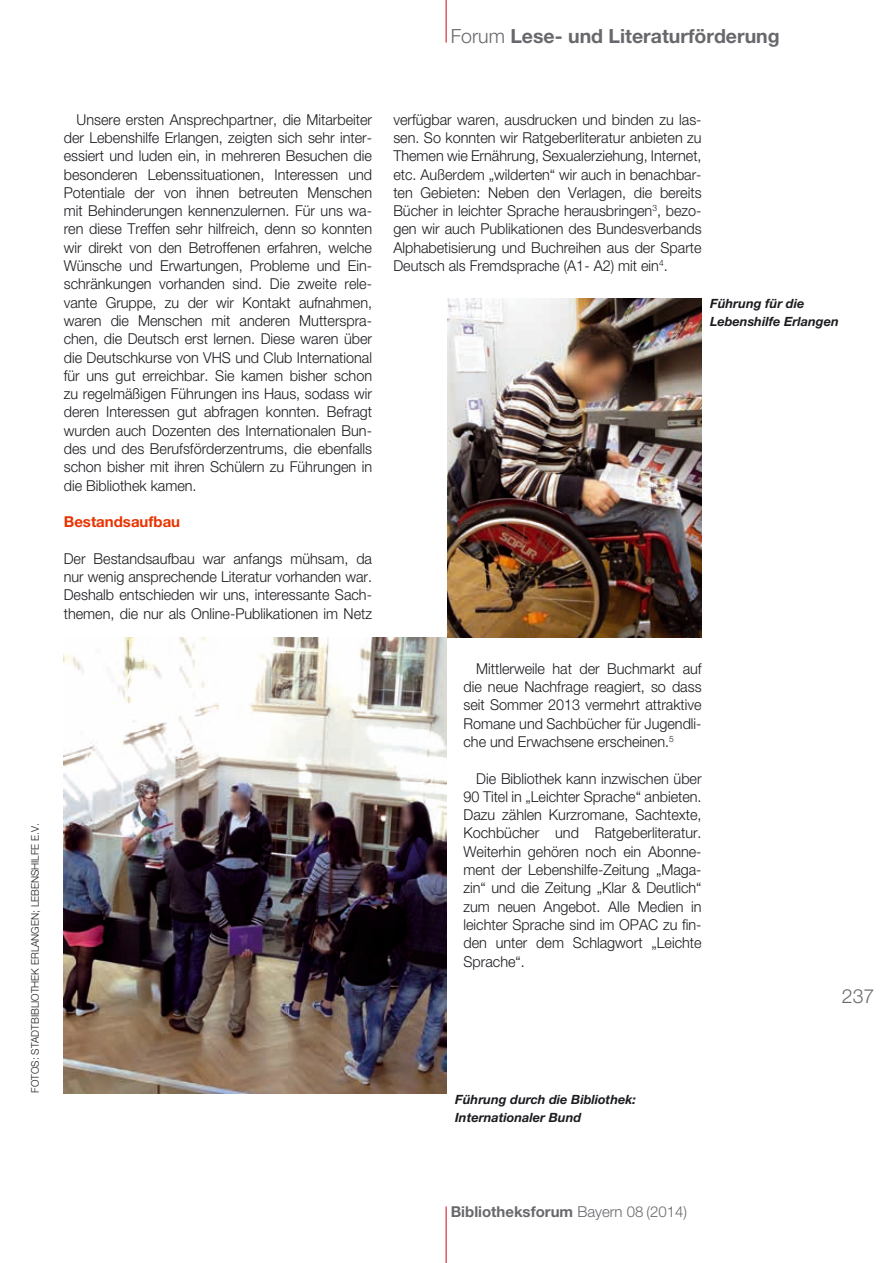
<style>
.page{position:relative;width:893px;height:1263px;background:#fff}
.page>*{position:absolute;margin:0;border:0;box-sizing:border-box;transform-origin:0 0}
.t1{font:700 19.5px "Helvetica Neue";color:#68676c}
.t2{font:300 19.5px "Helvetica Neue";color:#68676c}
.t3{font:300 15px/18.3px "Helvetica Neue";color:#1b1c20;text-align:justify;scale:.96 1}
.t4{font:700 15px "Helvetica Neue";color:#68676c}
.t5{font:700 15px "Helvetica Neue";color:#e83400}
.t6{font:italic 700 12.75px/18.3px "Helvetica Neue";color:#1b1c20}
.t7{font:300 10.5px "Helvetica Neue";color:#1b1c20;scale:.96 1}
.s1{font-weight:300}
</style>
<div class="page">
<hr style="left:446px;top:0;width:1px;height:43px;background:#d1010e">
<hr style="left:446px;top:1206px;width:1px;height:57px;background:#d1010e">
<img style="left:64px;top:638px;width:382px;height:456px">
<img style="left:447px;top:298px;width:255px;height:339px">
<h1 class="t1" style="left:451px;top:24px;width:331px"><span class="s1">Forum</span> Lese- und Literaturförderung</h1>
<p class="t7" style="left:29px;top:1093px;width:282px;rotate:-90deg">FOTOS: STADTBIBLIOTHEK ERLANGEN; LEBENSHILFE E.V.</p>
<p class="t3" style="left:64px;top:110px;width:323px;text-indent:13px">Unsere ersten Ansprechpartner, die Mitarbeiter der Lebenshilfe Erlangen, zeigten sich sehr inter&shy;essiert und luden ein, in mehreren Besuchen die besonderen Lebenssituationen, Interessen und Potentiale der von ihnen betreuten Menschen mit Behinderungen kennenzulernen. Für uns wa&shy;ren diese Treffen sehr hilfreich, denn so konnten wir direkt von den Betroffenen erfahren, welche Wünsche und Erwartungen, Probleme und Ein&shy;schränkungen vorhanden sind. Die zweite rele&shy;vante Gruppe, zu der wir Kontakt aufnahmen, waren die Menschen mit anderen Mutterspra&shy;chen, die Deutsch erst lernen. Diese waren über die Deutschkurse von VHS und Club International für uns gut erreichbar. Sie kamen bisher schon zu regelmäßigen Führungen ins Haus, sodass wir deren Interessen gut abfragen konnten. Befragt wurden auch Dozenten des Internationalen Bun&shy;des und des Berufsförderzentrums, die ebenfalls schon bisher mit ihren Schülern zu Führungen in die Bibliothek kamen.</p>
<p class="t5" style="left:64px;top:513px;width:118px">Bestandsaufbau</p>
<p class="t3" style="left:64px;top:549px;width:323px">Der Bestandsaufbau war anfangs mühsam, da nur wenig ansprechende Literatur vorhanden war.<br>Deshalb entschieden wir uns, interessante Sach&shy;themen, die nur als Online-Publikationen im Netz</p>
<p class="t3" style="left:393px;top:110px;width:323px">verfügbar waren, ausdrucken und binden zu las&shy;sen. So konnten wir Ratgeberliteratur anbieten zu Themen wie Ernährung, Sexualerziehung, Internet, etc. Außerdem „wilderten“ wir auch in benachbar&shy;ten Gebieten: Neben den Verlagen, die bereits Bücher in leichter Sprache herausbringen<sup>3</sup>, bezo&shy;gen wir auch Publikationen des Bundesverbands Alphabetisierung und Buchreihen aus der Sparte Deutsch als Fremdsprache (A1- A2) mit ein<sup>4</sup>.</p>
<p class="t6" style="left:710px;top:294px;width:130px">Führung für die<br>Lebenshilfe Erlangen</p>
<p class="t3" style="left:463px;top:659px;width:250px;text-indent:13px">Mittlerweile hat der Buchmarkt auf die neue Nachfrage reagiert, so dass seit Sommer 2013 vermehrt attraktive Romane und Sachbücher für Jugendli&shy;che und Erwachsene erscheinen.<sup>5</sup></p>
<p class="t3" style="left:463px;top:769px;width:250px;text-indent:13px">Die Bibliothek kann inzwischen über 90 Titel in „Leichter Sprache“ anbieten.<br>Dazu zählen Kurzromane, Sachtexte, Kochbücher und Ratgeberliteratur.<br>Weiterhin gehören noch ein Abonne&shy;ment der Lebenshilfe-Zeitung „Maga&shy;zin“ und die Zeitung „Klar &amp; Deutlich“ zum neuen Angebot. Alle Medien in leichter Sprache sind im OPAC zu fin&shy;den unter dem Schlagwort „Leichte Sprache“.</p>
<h1 class="t2" style="left:842px;top:984px;width:34px">237</h1>
<p class="t6" style="left:455px;top:1090px;width:182px">Führung durch die Bibliothek:<br>Internationaler Bund</p>
<p class="t4" style="left:451px;top:1202px;width:238px">Bibliotheksforum <span class="s1">Bayern 08 (2014)</span></p>
</div>
